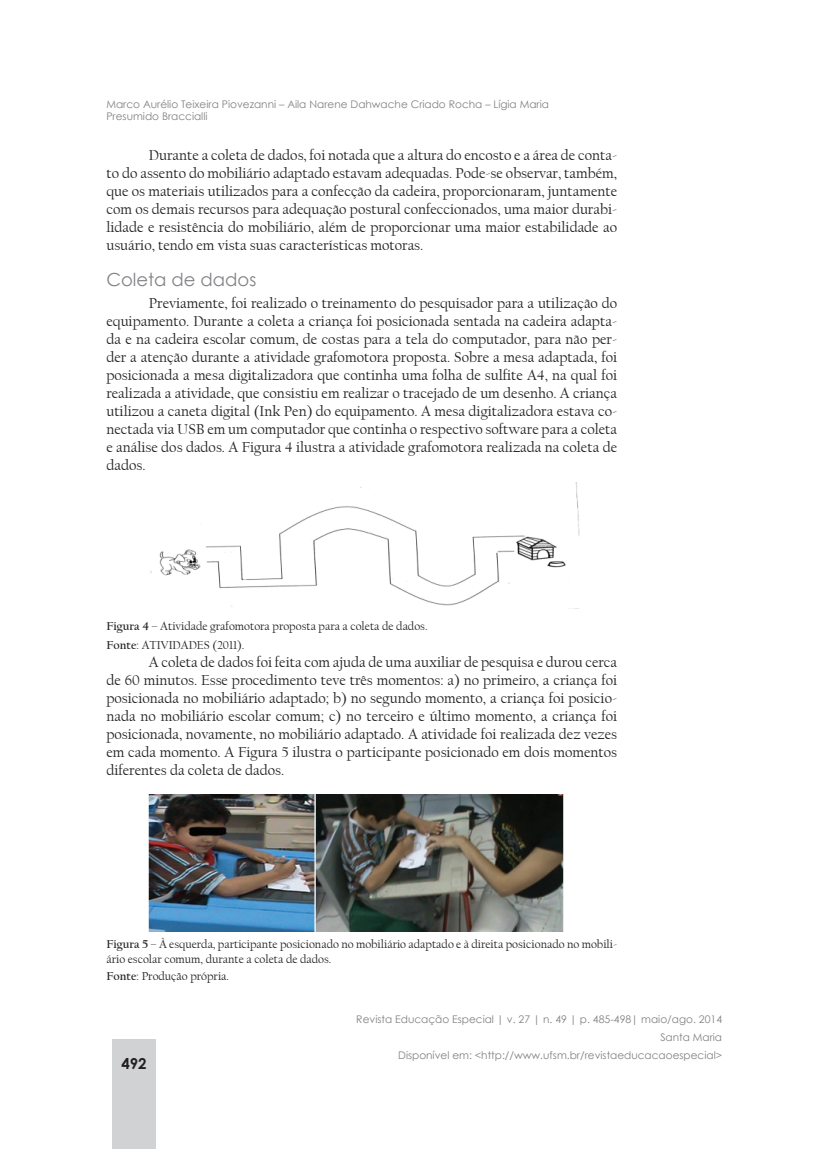
<style>
.page{position:relative;width:830px;height:1149px;background:#fff}
.page>*{position:absolute;margin:0;border:0;box-sizing:border-box;transform-origin:0 0}
.t1{font:18px "Century Gothic";color:#808285}
.t2{font:15px/18px "Californian FB";color:#231f20;text-align:justify}
.t3{font:700 15px "Century Gothic";color:#231f20}
.t4{font:12px/19.2px "Californian FB";color:#231f20}
.t5{font:10.5px/18px "Century Gothic";color:#808285}
.s1{font-weight:700}
</style>
<div class="page">
<div style="left:112px;top:1039px;width:44px;height:109px;background:#d1d2d4"></div>
<img style="left:150px;top:482px;width:429px;height:127px">
<img style="left:149px;top:794px;width:414px;height:137px">
<p class="t5" style="left:106px;top:98px;width:444px;line-height:12px">Marco Aurélio Teixeira Piovezanni – Aila Narene Dahwache Criado Rocha – Lígia Maria<br>Presumido Braccialli</p>
<p class="t2" style="left:106px;top:146px;width:512px;text-indent:43px">Durante a coleta de dados, foi notada que a altura do encosto e a área de conta&shy;to do assento do mobiliário adaptado estavam adequadas. Pode-se observar, também, que os materiais utilizados para a confecção da cadeira, proporcionaram, juntamente com os demais recursos para adequação postural confeccionados, uma maior durabi&shy;lidade e resistência do mobiliário, além de proporcionar uma maior estabilidade ao usuário, tendo em vista suas características motoras.</p>
<p class="t1" style="left:106px;top:267px;width:151px">Coleta de dados</p>
<p class="t2" style="left:106px;top:294px;width:512px;text-indent:43px">Previamente, foi realizado o treinamento do pesquisador para a utilização do equipamento. Durante a coleta a criança foi posicionada sentada na cadeira adapta&shy;da e na cadeira escolar comum, de costas para a tela do computador, para não per&shy;der a atenção durante a atividade grafomotora proposta. Sobre a mesa adaptada, foi posicionada a mesa digitalizadora que continha uma folha de sulfite A4, na qual foi realizada a atividade, que consistiu em realizar o tracejado de um desenho. A criança utilizou a caneta digital (Ink Pen) do equipamento. A mesa digitalizadora estava co&shy;nectada via USB em um computador que continha o respectivo software para a coleta e análise dos dados. A Figura 4 ilustra a atividade grafomotora realizada na coleta de dados.</p>
<p class="t4" style="left:106px;top:616px;width:322px"><span class="s1">Figura 4</span> – Atividade grafomotora proposta para a coleta de dados.<br><span class="s1">Fonte</span>: ATIVIDADES (2011).</p>
<p class="t2" style="left:106px;top:653px;width:512px;text-indent:43px">A coleta de dados foi feita com ajuda de uma auxiliar de pesquisa e durou cerca de 60 minutos. Esse procedimento teve três momentos: a) no primeiro, a criança foi posicionada no mobiliário adaptado; b) no segundo momento, a criança foi posicio&shy;nada no mobiliário escolar comum; c) no terceiro e último momento, a criança foi posicionada, novamente, no mobiliário adaptado. A atividade foi realizada dez vezes em cada momento. A Figura 5 ilustra o participante posicionado em dois momentos diferentes da coleta de dados.</p>
<p class="t4" style="left:106px;top:936px;width:512px;line-height:15px"><span class="s1">Figura 5</span> – À esquerda, participante posicionado no mobiliário adaptado e à direita posicionado no mobili&shy;ário escolar comum, durante a coleta de dados.</p>
<p class="t4" style="left:106px;top:966px;width:124px"><span class="s1">Fonte</span>: Produção própria.</p>
<p class="t3" style="left:121px;top:1051px;width:27px">492</p>
<p class="t5" style="left:356px;top:1009px;width:367px;text-align:right">Revista Educação Especial | v. 27 | n. 49 | p. 485-498| maio/ago. 2014<br>Santa Maria<br>Disponível em: &lt;http://www.ufsm.br/revistaeducacaoespecial&gt;</p>
</div>
